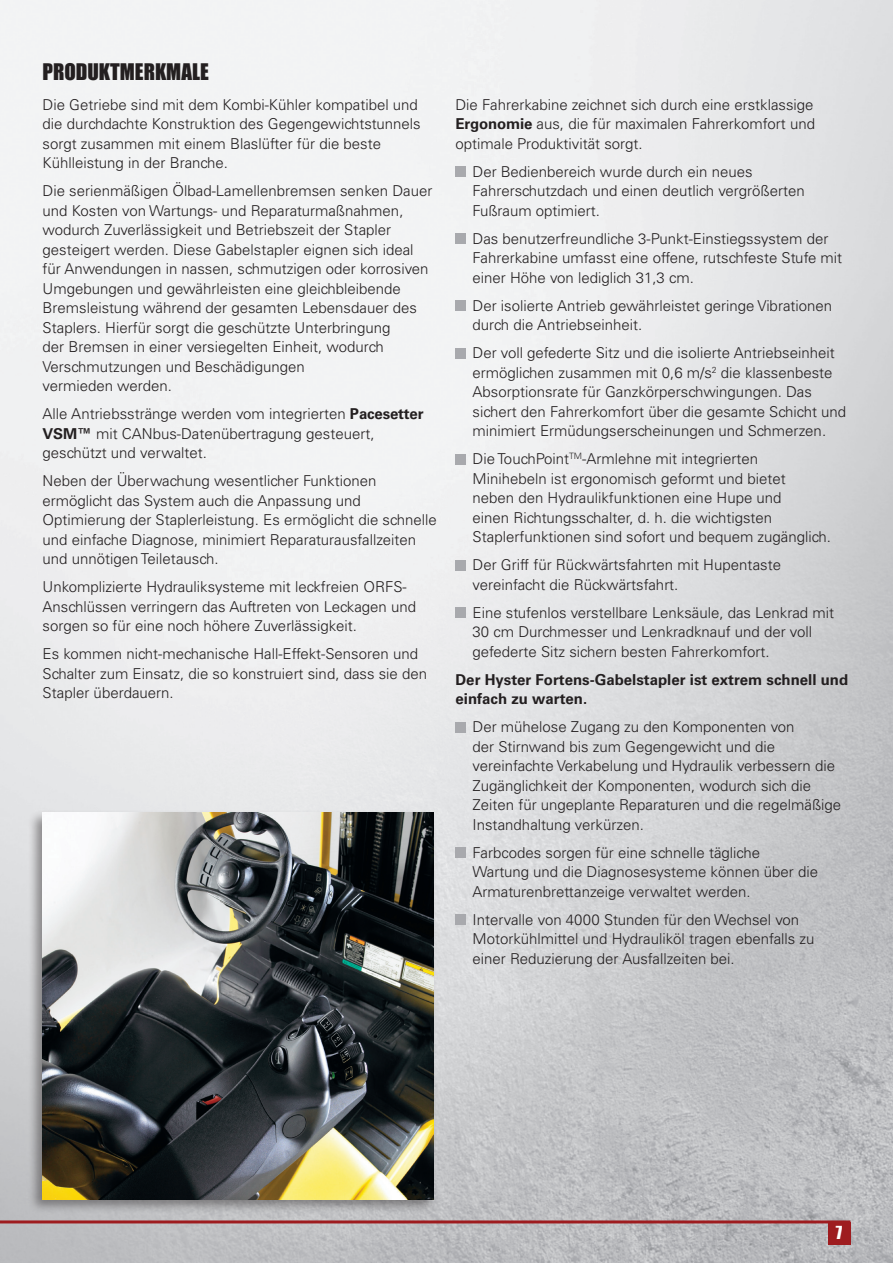
<style>
.page{position:relative;width:893px;height:1263px;background:#fff}
.page>*{position:absolute;margin:0;border:0;box-sizing:border-box;transform-origin:0 0}
.t1{font:21px "Impact";color:#231f20}
.t2{font:16.5px "Impact";color:#fff}
.Features_Bullet{font:300 15px/19.5px "Univers";color:#231f20}
.Features_Body{font:300 15px/19.5px "Univers";color:#231f20}
.Features_Body-2{font:700 15px/19.5px "Univers";color:#231f20}
.s1{font-weight:700}
</style>
<div class="page">
<img style="left:0;top:0;width:893px;height:1263px">
<hr style="left:0;top:1222px;width:1px;height:41px;background:#535355">
<hr style="left:0;top:1220px;width:850px;height:3px;background:#9e1c1f">
<div style="left:828px;top:1222px;width:22px;height:23px;background:#9e1c1f"></div>
<div style="left:28px;top:809px;width:409px;height:405px;background:#231f20;opacity:.45"></div>
<img style="left:43px;top:812px;width:391px;height:387px">
<div style="left:455px;top:166px;width:11px;height:11px;background:#a8a9ad"></div>
<div style="left:455px;top:233px;width:11px;height:11px;background:#a8a9ad"></div>
<div style="left:455px;top:300px;width:11px;height:11px;background:#a8a9ad"></div>
<div style="left:455px;top:348px;width:11px;height:10px;background:#a8a9ad"></div>
<div style="left:455px;top:454px;width:11px;height:10px;background:#a8a9ad"></div>
<div style="left:455px;top:560px;width:11px;height:10px;background:#a8a9ad"></div>
<div style="left:455px;top:607px;width:11px;height:11px;background:#a8a9ad"></div>
<div style="left:455px;top:722px;width:11px;height:10px;background:#a8a9ad"></div>
<div style="left:455px;top:847px;width:11px;height:11px;background:#a8a9ad"></div>
<div style="left:455px;top:914px;width:11px;height:11px;background:#a8a9ad"></div>
<p class="t1" style="left:43px;top:56px;width:168px">PRODUKTMERKMALE</p>
<p class="Features_Body" style="left:43px;top:95px;width:380px">Die Getriebe sind mit dem Kombi-Kühler kompatibel und die durchdachte Konstruktion des Gegengewichtstunnels sorgt zusammen mit einem Blaslüfter für die beste Kühlleistung in der Branche.</p>
<p class="Features_Body" style="left:43px;top:181px;width:391px">Die serienmäßigen Ölbad-Lamellenbremsen senken Dauer und Kosten von Wartungs- und Reparaturmaßnahmen, wodurch Zuverlässigkeit und Betriebszeit der Stapler gesteigert werden. Diese Gabelstapler eignen sich ideal für Anwendungen in nassen, schmutzigen oder korrosiven Umgebungen und gewährleisten eine gleichbleibende Bremsleistung während der gesamten Lebensdauer des Staplers. Hierfür sorgt die geschützte Unterbringung<br>der Bremsen in einer versiegelten Einheit, wodurch Verschmutzungen und Beschädigungen<br>vermieden werden.</p>
<p class="Features_Body" style="left:43px;top:404px;width:383px">Alle Antriebsstränge werden vom integrierten <span class="s1">Pacesetter<br>VSM™</span> mit CANbus-Datenübertragung gesteuert, geschützt und verwaltet.</p>
<p class="Features_Body" style="left:43px;top:471px;width:396px">Neben der Überwachung wesentlicher Funktionen ermöglicht das System auch die Anpassung und Optimierung der Staplerleistung. Es ermöglicht die schnelle und einfache Diagnose, minimiert Reparaturausfallzeiten und unnötigen Teiletausch.</p>
<p class="Features_Body" style="left:43px;top:577px;width:375px">Unkomplizierte Hydrauliksysteme mit leckfreien ORFS-<br>Anschlüssen verringern das Auftreten von Leckagen und sorgen so für eine noch höhere Zuverlässigkeit.</p>
<p class="Features_Body" style="left:43px;top:644px;width:386px">Es kommen nicht-mechanische Hall-Effekt-Sensoren und<br>Schalter zum Einsatz, die so konstruiert sind, dass sie den<br>Stapler überdauern.</p>
<p class="Features_Body" style="left:455px;top:95px;width:361px;text-align:justify">Die Fahrerkabine zeichnet sich durch eine erstklassige <span class="s1">Ergonomie</span> aus, die für maximalen Fahrerkomfort und optimale Produktivität sorgt.</p>
<p class="Features_Bullet" style="left:472px;top:162px;width:334px">Der Bedienbereich wurde durch ein neues<br>Fahrerschutzdach und einen deutlich vergrößerten<br>Fußraum optimiert.</p>
<p class="Features_Bullet" style="left:472px;top:229px;width:371px">Das benutzerfreundliche 3-Punkt-Einstiegssystem der<br>Fahrerkabine umfasst eine offene, rutschfeste Stufe mit einer Höhe von lediglich 31,3 cm.</p>
<p class="Features_Bullet" style="left:472px;top:296px;width:361px">Der isolierte Antrieb gewährleistet geringe Vibrationen durch die Antriebseinheit.</p>
<p class="Features_Bullet" style="left:472px;top:343px;width:375px">Der voll gefederte Sitz und die isolierte Antriebseinheit ermöglichen zusammen mit 0,6 m/s<sup>2</sup> die klassenbeste Absorptionsrate für Ganzkörperschwingungen. Das sichert den Fahrerkomfort über die gesamte Schicht und minimiert Ermüdungserscheinungen und Schmerzen.</p>
<p class="Features_Bullet" style="left:472px;top:449px;width:360px">Die TouchPoint<sup>TM</sup>-Armlehne mit integrierten Minihebeln ist ergonomisch geformt und bietet neben den Hydraulikfunktionen eine Hupe und<br>einen Richtungsschalter, d. h. die wichtigsten Staplerfunktionen sind sofort und bequem zugänglich.</p>
<p class="Features_Bullet" style="left:472px;top:555px;width:310px">Der Griff für Rückwärtsfahrten mit Hupentaste vereinfacht die Rückwärtsfahrt.</p>
<p class="Features_Bullet" style="left:472px;top:603px;width:363px">Eine stufenlos verstellbare Lenksäule, das Lenkrad mit<br>30 cm Durchmesser und Lenkradknauf und der voll gefederte Sitz sichern besten Fahrerkomfort.</p>
<p class="Features_Body-2" style="left:455px;top:670px;width:394px">Der Hyster Fortens-Gabelstapler ist extrem schnell und einfach zu warten.</p>
<p class="Features_Bullet" style="left:472px;top:717px;width:370px">Der mühelose Zugang zu den Komponenten von<br>der Stirnwand bis zum Gegengewicht und die vereinfachte Verkabelung und Hydraulik verbessern die Zugänglichkeit der Komponenten, wodurch sich die Zeiten für ungeplante Reparaturen und die regelmäßige Instandhaltung verkürzen.</p>
<p class="Features_Bullet" style="left:472px;top:843px;width:347px">Farbcodes sorgen für eine schnelle tägliche<br>Wartung und die Diagnosesysteme können über die<br>Armaturenbrettanzeige verwaltet werden.</p>
<p class="Features_Bullet" style="left:472px;top:910px;width:344px">Intervalle von 4000 Stunden für den Wechsel von<br>Motorkühlmittel und Hydrauliköl tragen ebenfalls zu einer Reduzierung der Ausfallzeiten bei.</p>
<p class="t2" style="left:836px;top:1220px;width:8px">7</p>
</div>
